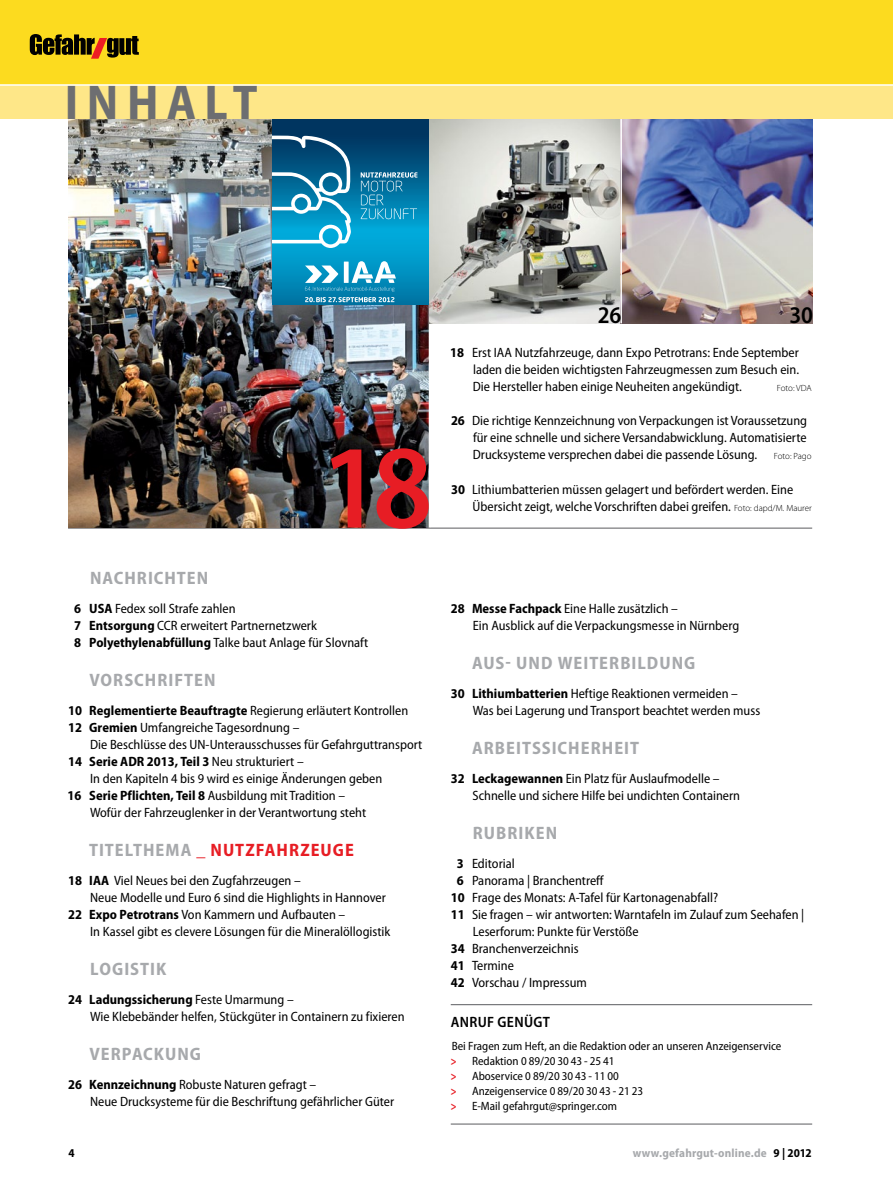
<style>
.page{position:relative;width:893px;height:1187px;background:#fff}
.page>*{position:absolute;margin:0;border:0;box-sizing:border-box;transform-origin:0 0}
.Vorschau_Titel{font:600 semi-condensed 120px "Myriad Pro";color:#e71d24}
.Titel_3{font:700 semi-condensed 49.5px "Myriad Pro";letter-spacing:.165em;color:#6d6e71}
.Vorschau_Titel-2{font:600 semi-condensed 24px "Myriad Pro";color:#000}
.Rubrik{font:700 semi-condensed 18px "Myriad Pro";letter-spacing:.055em;color:#a7a9ac}
.Rubrik-2{font:700 semi-condensed 18px "Myriad Pro";letter-spacing:.06em;color:#e71d24}
.Überschrift{font:600 semi-condensed 15px "Myriad Pro";letter-spacing:.025em;color:#000}
.Dachzeile{font:semi-condensed 13.5px/17px "Myriad Pro";color:#000}
.Literatur{font:semi-condensed 12px "Myriad Pro";color:#000}
.Fusszeile{font:700 semi-condensed 12px "Myriad Pro";letter-spacing:.015em;color:#a7a9ac}
.Pagina{font:700 semi-condensed 12px "Myriad Pro";color:#000}
.Dachzeile-2{font:300 9px "Myriad Pro";letter-spacing:-.005em;color:#000}
.s1{font-weight:700}
.s2{color:#a7a9ac}
.s3{font-weight:300;font-stretch:normal;font-size:9px}
.s4{font-weight:700;font-stretch:normal;color:#e71d24}
.s5{color:#000}
</style>
<div class="page">
<div style="left:0;top:0;width:893px;height:84px;background:#fcdb1f"></div>
<div style="left:0;top:86px;width:893px;height:33px;background:#fee788"></div>
<svg style="left:30px;top:34px;width:109px;height:25px"></svg>
<hr style="left:68px;top:527px;width:744px;height:1px;background:#6d6e71">
<img style="left:68px;top:119px;width:361px;height:408px">
<img style="left:429px;top:119px;width:191px;height:204px">
<img style="left:622px;top:119px;width:190px;height:204px">
<hr style="left:451px;top:1123px;width:361px;height:1px;background:#6d6e71">
<hr style="left:451px;top:1003px;width:361px;height:2px;background:#6d6e71">
<svg style="left:272px;top:119px;width:157px;height:185px;background:#00719f"></svg>
<svg style="left:361px;top:172px;width:56px;height:47px;background:#268db5"></svg>
<svg style="left:305px;top:261px;width:91px;height:41px"></svg>
<svg style="left:272px;top:136px;width:79px;height:113px"></svg>
<p class="Titel_3" style="left:65px;top:75px;width:194px">INHALT</p>
<p class="Vorschau_Titel" style="left:321px;top:421px;width:113px">18</p>
<p class="Rubrik" style="left:90px;top:568px;width:120px">NACHRICHTEN</p>
<p class="Dachzeile" style="left:74px;top:600px;width:163px"><span class="s1">6 USA</span> Fedex soll Strafe zahlen</p>
<p class="Dachzeile" style="left:74px;top:617px;width:244px"><span class="s1">7 Entsorgung</span> CCR erweitert Partnernetzwerk</p>
<p class="Dachzeile" style="left:74px;top:634px;width:295px"><span class="s1">8 Polyethylenabfüllung</span> Talke baut Anlage für Slovnaft</p>
<p class="Rubrik" style="left:89px;top:669px;width:128px">VORSCHRIFTEN</p>
<p class="Dachzeile" style="left:68px;top:702px;width:342px"><span class="s1">10 Reglementierte Beauftragte</span> Regierung erläutert Kontrollen</p>
<p class="Dachzeile" style="left:90px;top:719px;width:334px;text-indent:-22px"><span class="s1">12 Gremien</span> Umfangreiche Tagesordnung –<br>Die Beschlüsse des UN-Unterausschusses für Gefahrguttransport</p>
<p class="Dachzeile" style="left:90px;top:753px;width:294px;text-indent:-22px"><span class="s1">14 Serie ADR 2013, Teil 3</span> Neu strukturiert –<br>In den Kapiteln 4 bis 9 wird es einige Änderungen geben</p>
<p class="Dachzeile" style="left:90px;top:787px;width:278px;text-indent:-22px"><span class="s1">16 Serie Pflichten, Teil 8</span> Ausbildung mit Tradition –<br>Wofür der Fahrzeuglenker in der Verantwortung steht</p>
<p class="Rubrik-2" style="left:89px;top:840px;width:266px"><span class="s2">TITELTHEMA</span> _ NUTZFAHRZEUGE</p>
<p class="Dachzeile" style="left:90px;top:872px;width:297px;text-indent:-22px"><span class="s1">18 IAA</span> Viel Neues bei den Zugfahrzeugen –<br>Neue Modelle und Euro 6 sind die Highlights in Hannover</p>
<p class="Dachzeile" style="left:90px;top:906px;width:302px;text-indent:-22px"><span class="s1">22 Expo Petrotrans</span> Von Kammern und Aufbauten –<br>In Kassel gibt es clevere Lösungen für die Mineralöllogistik</p>
<p class="Rubrik" style="left:90px;top:959px;width:78px">LOGISTIK</p>
<p class="Dachzeile" style="left:90px;top:991px;width:316px;text-indent:-22px"><span class="s1">24 Ladungssicherung</span> Feste Umarmung –<br>Wie Klebebänder helfen, Stückgüter in Containern zu fixieren</p>
<p class="Rubrik" style="left:89px;top:1044px;width:113px">VERPACKUNG</p>
<p class="Dachzeile" style="left:90px;top:1076px;width:306px;text-indent:-22px"><span class="s1">26 Kennzeichnung</span> Robuste Naturen gefragt –<br>Neue Drucksysteme für die Beschriftung gefährlicher Güter</p>
<p class="Vorschau_Titel-2" style="left:598px;top:302px;width:25px">26</p>
<p class="Vorschau_Titel-2" style="left:789px;top:302px;width:25px">30</p>
<p class="Dachzeile" style="left:473px;top:344px;width:328px;text-align:justify;text-indent:-23px"><span class="s1">18</span> Erst IAA Nutzfahrzeuge, dann Expo Petrotrans: Ende September laden die beiden wichtigsten Fahrzeugmessen zum Besuch ein.<br>Die Hersteller haben einige Neuheiten angekündigt.</p>
<p class="Dachzeile-2" style="left:777px;top:383px;width:36px">Foto: VDA</p>
<p class="Dachzeile" style="left:473px;top:413px;width:340px;text-indent:-22px"><span class="s1">26</span> Die richtige Kennzeichnung von Verpackungen ist Voraussetzung für eine schnelle und sichere Versandabwicklung. Automatisierte<br>Drucksysteme versprechen dabei die passende Lösung. <span class="s3">Foto: Pago</span></p>
<p class="Dachzeile" style="left:473px;top:481px;width:341px;text-indent:-21px"><span class="s1">30</span> Lithiumbatterien müssen gelagert und befördert werden. Eine<br>Übersicht zeigt, welche Vorschriften dabei greifen. <span class="s3">Foto: dapd/M. Maurer</span></p>
<p class="Dachzeile" style="left:473px;top:600px;width:268px;text-indent:-22px"><span class="s1">28 Messe Fachpack</span> Eine Halle zusätzlich –<br>Ein Ausblick auf die Verpackungsmesse in Nürnberg</p>
<p class="Rubrik" style="left:472px;top:652px;width:225px">AUS- UND WEITERBILDUNG</p>
<p class="Dachzeile" style="left:473px;top:685px;width:289px;text-indent:-22px"><span class="s1">30 Lithiumbatterien</span> Heftige Reaktionen vermeiden –<br>Was bei Lagerung und Transport beachtet werden muss</p>
<p class="Rubrik" style="left:472px;top:738px;width:168px">ARBEITSSICHERHEIT</p>
<p class="Dachzeile" style="left:472px;top:770px;width:269px;text-indent:-22px"><span class="s1">32 Leckagewannen</span> Ein Platz für Auslaufmodelle –<br>Schnelle und sichere Hilfe bei undichten Containern</p>
<p class="Rubrik" style="left:473px;top:823px;width:86px">RUBRIKEN</p>
<p class="Dachzeile" style="left:457px;top:855px;width:59px"><span class="s1">3</span> Editorial</p>
<p class="Dachzeile" style="left:457px;top:872px;width:148px"><span class="s1">6</span> Panorama | Branchentreff</p>
<p class="Dachzeile" style="left:451px;top:889px;width:269px"><span class="s1">10</span> Frage des Monats: A-Tafel für Kartonagenabfall?</p>
<p class="Dachzeile" style="left:473px;top:906px;width:333px;text-indent:-22px"><span class="s1">11</span> Sie fragen – wir antworten: Warntafeln im Zulauf zum Seehafen |<br>Leserforum: Punkte für Verstöße</p>
<p class="Dachzeile" style="left:451px;top:940px;width:129px"><span class="s1">34</span> Branchenverzeichnis</p>
<p class="Dachzeile" style="left:451px;top:957px;width:65px"><span class="s1">41</span> Termine</p>
<p class="Dachzeile" style="left:451px;top:974px;width:138px"><span class="s1">42</span> Vorschau / Impressum</p>
<p class="Überschrift" style="left:451px;top:1013px;width:101px">ANRUF GENÜGT</p>
<p class="Literatur" style="left:452px;top:1039px;width:331px">Bei Fragen zum Heft, an die Redaktion oder an unseren Anzeigenservice</p>
<p class="Literatur" style="left:451px;top:1054px;width:165px"><span class="s4">&gt;</span> Redaktion 0 89/20 30 43 - 25 41</p>
<p class="Literatur" style="left:451px;top:1069px;width:169px"><span class="s4">&gt;</span> Aboservice 0 89/20 30 43 - 11 00</p>
<p class="Literatur" style="left:451px;top:1084px;width:194px"><span class="s4">&gt;</span> Anzeigenservice 0 89/20 30 43 - 21 23</p>
<p class="Literatur" style="left:451px;top:1099px;width:168px"><span class="s4">&gt;</span> E-Mail gefahrgut@springer.com</p>
<p class="Pagina" style="left:68px;top:1146px;width:8px">4</p>
<p class="Fusszeile" style="left:633px;top:1146px;width:180px">www.gefahrgut-online.de <span class="s5">9 | 2012</span></p>
</div>
